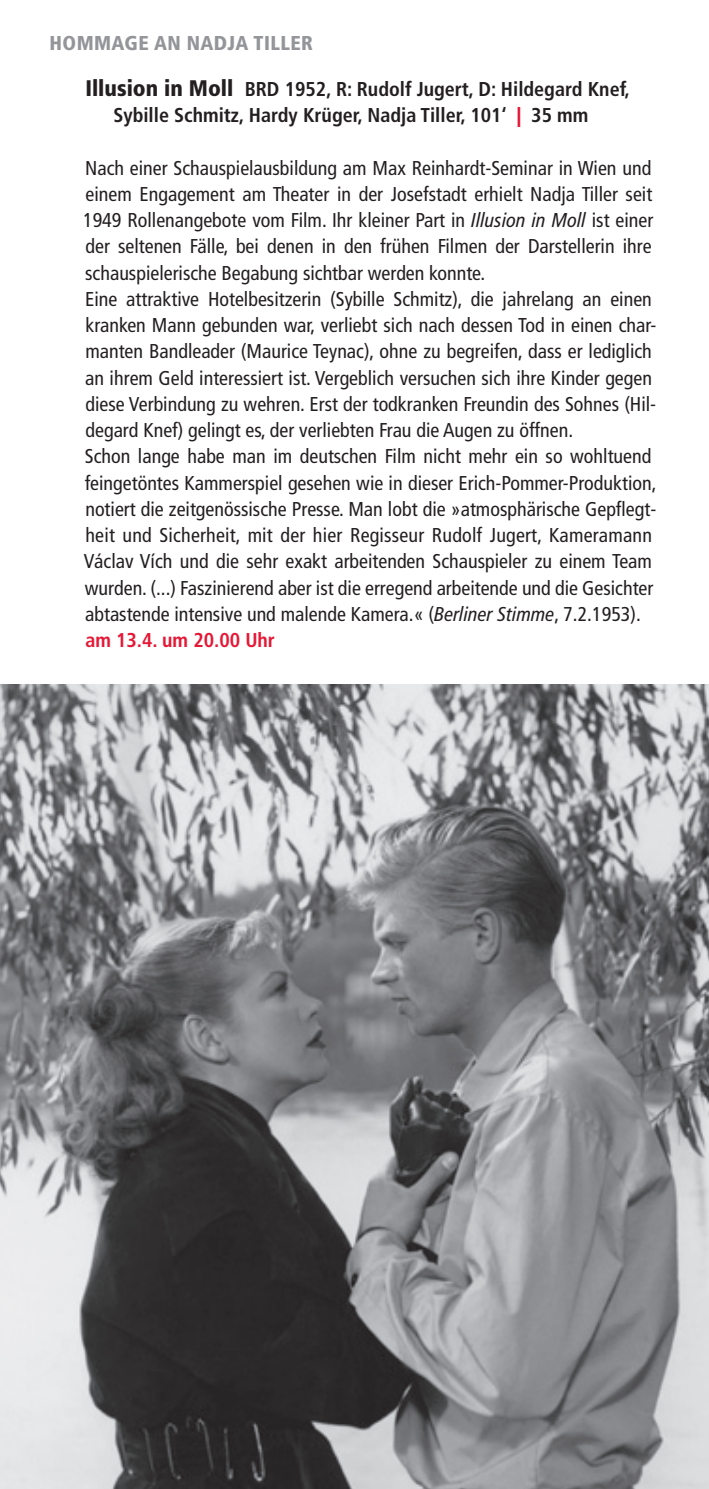
<style>
.page{position:relative;width:709px;height:1489px;background:#fff}
.page>*{position:absolute;margin:0;border:0;box-sizing:border-box;transform-origin:0 0}
.t1{font:condensed 20px/26.2px "Frutiger LT Com";color:#231f20}
.t2{font:700 condensed 20px/26.2px "Frutiger LT Com";color:#231f20}
.t3{font:900 condensed 20px "Frutiger LT Com";letter-spacing:.02em;color:#939598}
.s1{font-weight:900;font-size:22.5px}
.s2{font-weight:900;font-stretch:normal;color:#e51836}
.s3{font-style:italic}
.s4{font-weight:700;color:#e51836}
</style>
<div class="page">
<img style="left:0;top:684px;width:709px;height:804px">
<p class="t3" style="left:50px;top:31px;width:265px">HOMMAGE AN NADJA TILLER</p>
<p class="t2" style="left:113px;top:76px;width:518px;text-indent:-28px"><span class="s1">Illusion in Moll</span> BRD 1952, R: Rudolf Jugert, D: Hildegard Knef,<br>Sybille Schmitz, Hardy Krüger, Nadja Tiller, 101‘ <span class="s2">|</span> 35 mm</p>
<p class="t1" style="left:83px;top:154px;width:575px">Nach einer Schauspielausbildung am Max Reinhardt-Seminar in Wien und einem Engagement am Theater in der Josefstadt erhielt Nadja Tiller seit 1949 Rollenangebote vom Film. Ihr kleiner Part in <span class="s3">Illusion in Moll</span> ist einer der seltenen Fälle, bei denen in den frühen Filmen der Darstellerin ihre schauspielerische Begabung sichtbar werden konnte.<br>Eine attraktive Hotelbesitzerin (Sybille Schmitz), die jahrelang an einen kranken Mann gebunden war, verliebt sich nach dessen Tod in einen char&shy;manten Bandleader (Maurice Teynac), ohne zu begreifen, dass er lediglich an ihrem Geld interessiert ist. Vergeblich versuchen sich ihre Kinder gegen diese Verbindung zu wehren. Erst der todkranken Freundin des Sohnes (Hil&shy;degard Knef) gelingt es, der verliebten Frau die Augen zu öffnen.<br>Schon lange habe man im deutschen Film nicht mehr ein so wohltuend feingetöntes Kammerspiel gesehen wie in dieser Erich-Pommer-Produktion, notiert die zeitgenössische Presse. Man lobt die »atmosphärische Gepflegt&shy;heit und Sicherheit, mit der hier Regisseur Rudolf Jugert, Kameramann Václav Vích und die sehr exakt arbeitenden Schauspieler zu einem Team wurden. (...) Faszinierend aber ist die erregend arbeitende und die Gesichter abtastende intensive und malende Kamera.« (<span class="s3">Berliner Stimme</span>, 7.2.1953). <span class="s4">am 13.4. um 20.00 Uhr</span></p>
</div>
